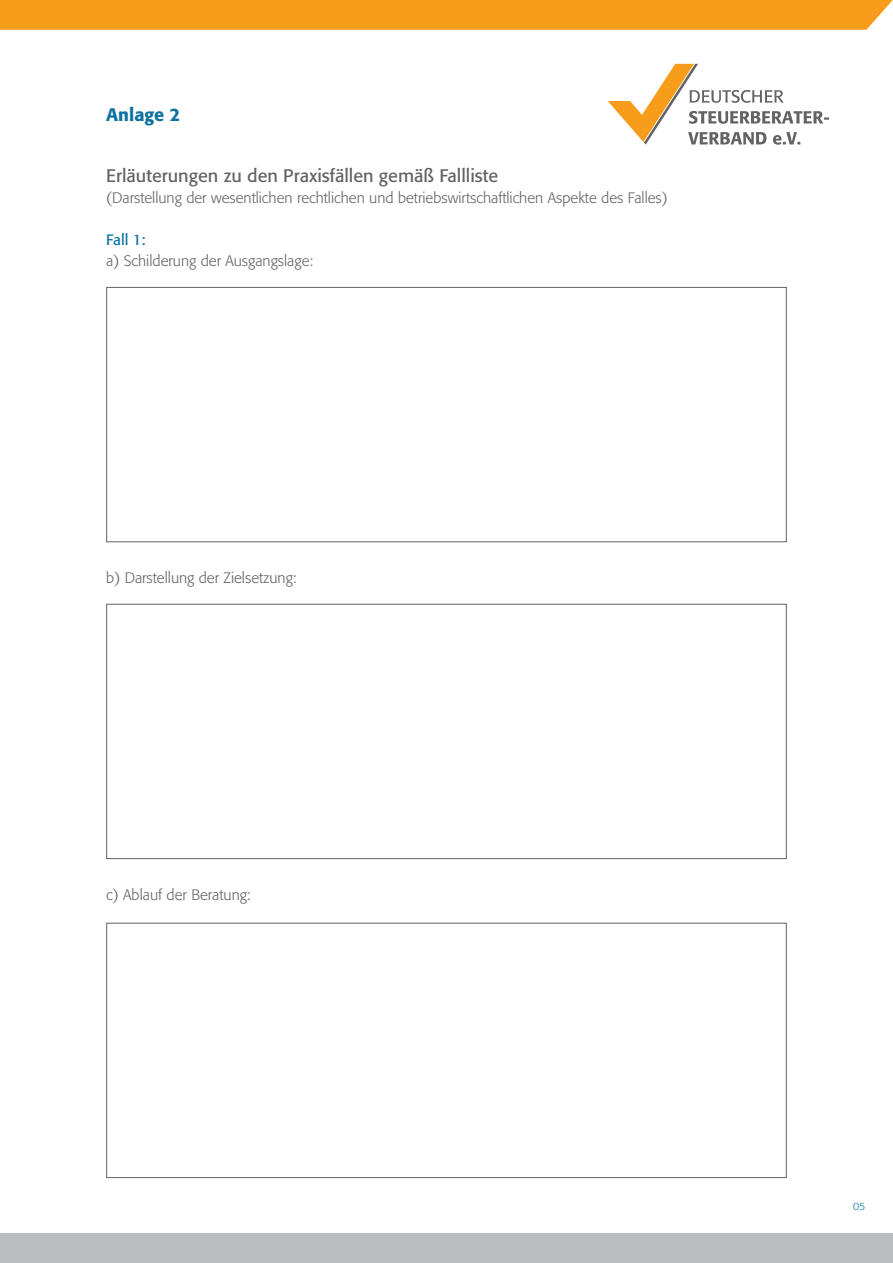
<style>
.page{position:relative;width:893px;height:1263px;background:#fff}
.page>*{position:absolute;margin:0;border:0;box-sizing:border-box;transform-origin:0 0}
.t1{font:18px "Formata";color:#636366}
.t2{font:500 18px "Formata";color:#0d72a1}
.t3{font:300 15px "Formata";color:#636366}
.t4{font:15px "Formata";color:#0d72a1}
.t5{font:300 10.5px "Formata";color:#0d72a1}
</style>
<div class="page">
<div style="left:0;top:0;width:893px;height:30px;background:#f89c1c"></div>
<div style="left:0;top:1233px;width:893px;height:30px;background:#bcbdc0"></div>
<div style="left:106px;top:287px;width:681px;height:255px;background:#fff;border:1px solid #636366"></div>
<div style="left:106px;top:604px;width:681px;height:255px;background:#fff;border:1px solid #636366"></div>
<div style="left:106px;top:923px;width:681px;height:255px;background:#fff;border:1px solid #636366"></div>
<svg style="left:608px;top:64px;width:221px;height:81px"></svg>
<p class="t2" style="left:106px;top:103px;width:75px">Anlage 2</p>
<p class="t1" style="left:106px;top:165px;width:393px">Erläuterungen zu den Praxisfällen gemäß Fallliste</p>
<p class="t3" style="left:106px;top:189px;width:563px">(Darstellung der wesentlichen rechtlichen und betriebswirtschaftlichen Aspekte des Falles)</p>
<p class="t4" style="left:106px;top:231px;width:41px">Fall 1:</p>
<p class="t3" style="left:106px;top:252px;width:208px">a) Schilderung der Ausgangslage:</p>
<p class="t3" style="left:106px;top:569px;width:192px">b) Darstellung der Zielsetzung:</p>
<p class="t3" style="left:106px;top:886px;width:146px">c) Ablauf der Beratung:</p>
<p class="t5" style="left:853px;top:1200px;width:14px">05</p>
</div>
